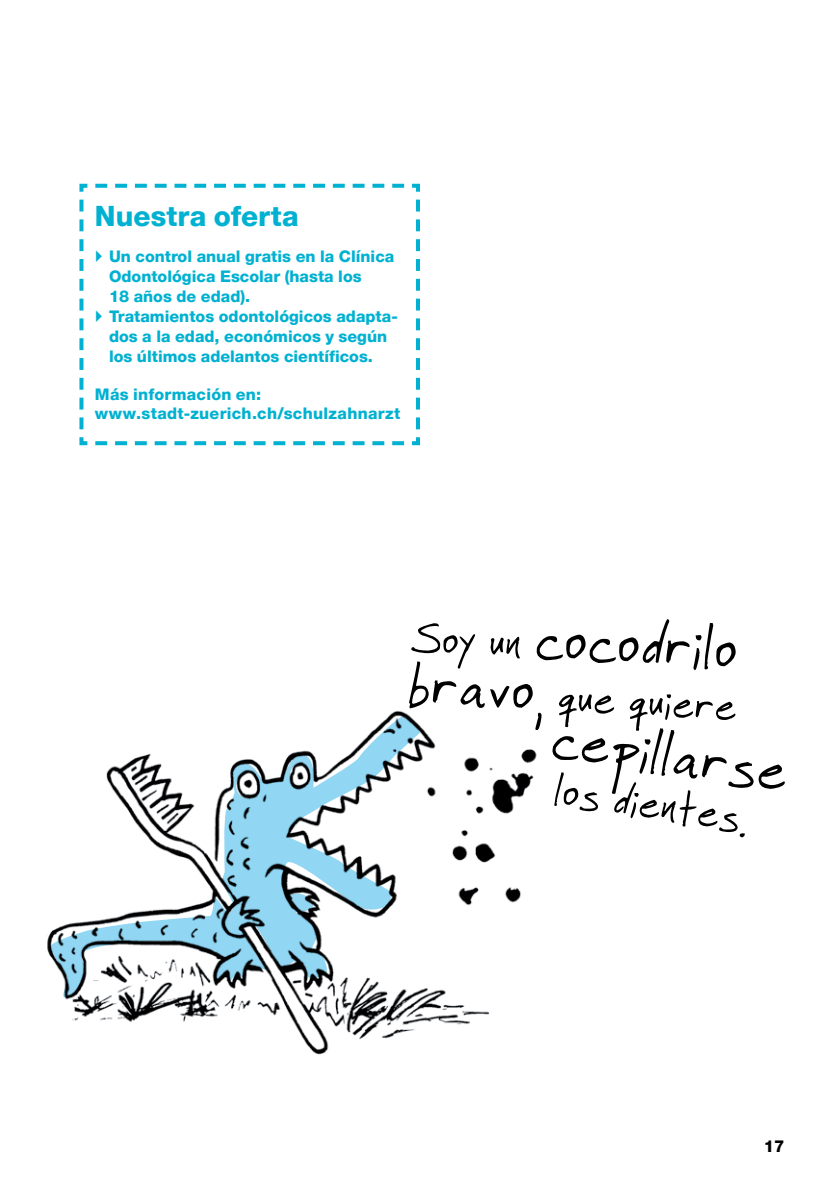
<style>
.page{position:relative;width:840px;height:1191px;background:#fff}
.page>*{position:absolute;margin:0;border:0;box-sizing:border-box;transform-origin:0 0}
.t1{font:66px "Faraco Hand";color:#000}
.t2{font:48.4px "Faraco Hand";color:#000}
.t3{font:800 28px "Helvetica Neue LT Pro";letter-spacing:.005em;color:#00b1d1}
.t4{font:800 16.4px "Helvetica Neue LT Pro";color:#000}
.t5{font:800 16px/20px "Helvetica Neue LT Pro";color:#00b1d1}
.t6{font:800 16px/19px "Helvetica Neue LT Pro";letter-spacing:.02em;color:#00b1d1}
.s1{font-size:48.4px}
.s2{font-size:66px}
</style>
<div class="page">
<img style="left:46px;top:710px;width:444px;height:345px">
<img style="left:420px;top:728px;width:117px;height:234px">
<svg style="left:47px;top:715px;width:373px;height:284px"></svg>
<svg style="left:79px;top:183px;width:341px;height:263px"></svg>
<svg style="left:96px;top:250px;width:6px;height:12px"></svg>
<svg style="left:96px;top:310px;width:6px;height:12px"></svg>
<h3 class="t3" style="left:95px;top:199px;width:205px">Nuestra oferta</h3>
<p class="t5" style="left:109px;top:246px;width:290px">Un control anual gratis en la Clínica<br>Odontológica Escolar (hasta los<br>18 años de edad).<br>Tratamientos odontológicos adapta&shy;dos a la edad, económicos y según los últimos adelantos científicos.</p>
<p class="t6" style="left:95px;top:384px;width:307px">Más información en: www.stadt-zuerich.ch/schulzahnarzt</p>
<h1 class="t1" style="left:413px;top:591px;width:329px;rotate:3deg"><span class="s1">Soy un</span> cocodrilo</h1>
<h2 class="t2" style="left:409px;top:659px;width:331px;rotate:3deg"><span class="s2">bravo,</span> que quiere</h2>
<h1 class="t1" style="left:557px;top:698px;width:240px;rotate:8deg">cepillarse</h1>
<h2 class="t2" style="left:560px;top:759px;width:197px;rotate:9deg">los dientes.</h2>
<p class="t4" style="left:763px;top:1136px;width:22px">17</p>
</div>
